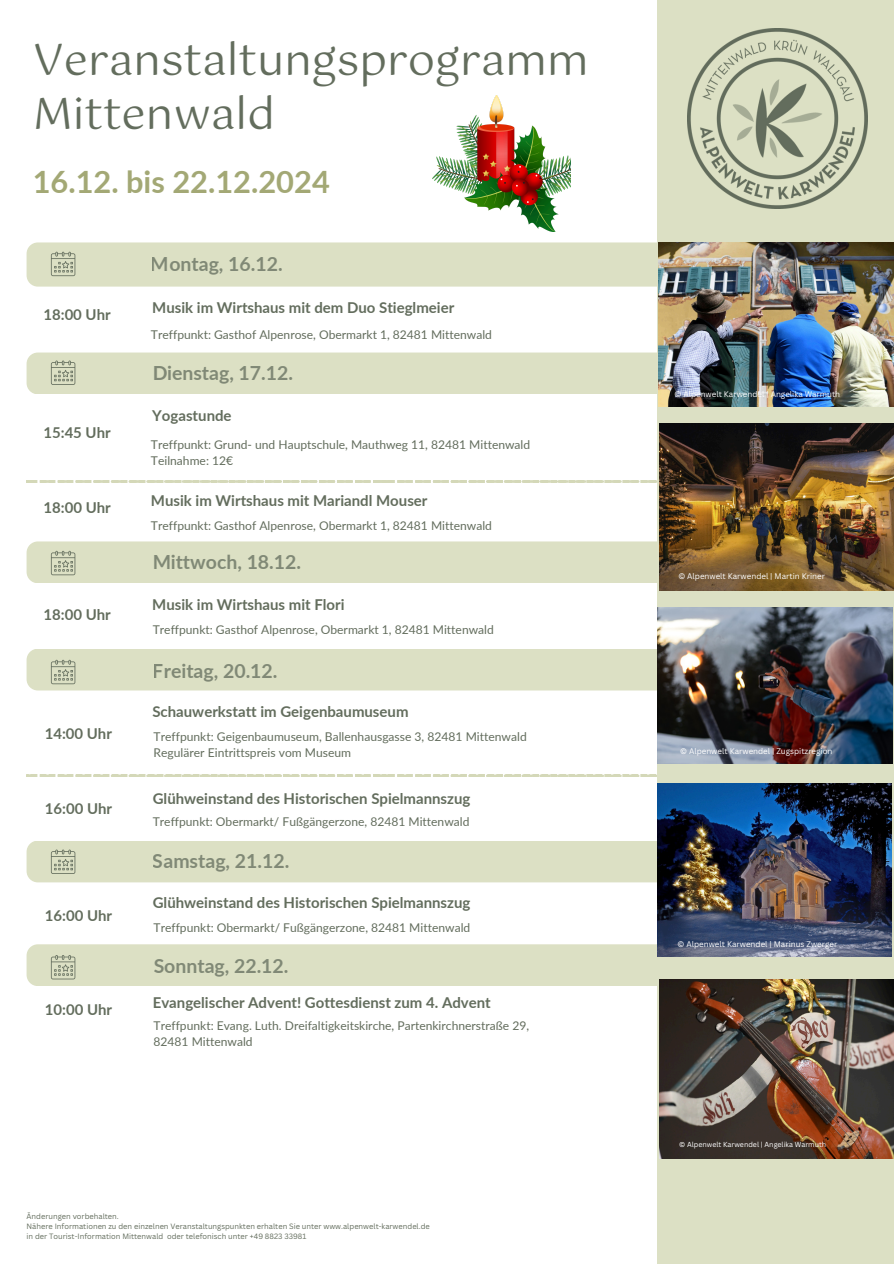
<style>
.page{position:relative;width:894px;height:1264px;background:#fff}
.page>*{position:absolute;margin:0;border:0;box-sizing:border-box;transform-origin:0 0}
.t1{font:43.5px "Gotu";color:#636d5d}
.t2{font:700 30.75px "Lato";color:#a3a875}
.t3{font:700 19.5px "Lato";color:#636d5d}
.t4{font:700 15px "Lato";color:#636d5d}
.t5{font:12.15px/16px "Lato";color:#636d5d}
.t6{font:12px/16px "Lato";color:#636d5d}
.t7{font:7.95px "Canva Sans";color:#fff}
.t8{font:7.5px/10.1px "Canva Sans";color:#636d5d}
.t9{font:7.05px "Canva Sans";color:#fff}
</style>
<div class="page">
<div style="left:27px;top:242px;width:866px;height:44px;background:#dce0c4;border-radius:11px"></div>
<div style="left:27px;top:352px;width:863px;height:42px;background:#dce0c4;border-radius:11px"></div>
<svg style="left:27px;top:480px;width:630px;height:2px"></svg>
<div style="left:27px;top:648px;width:863px;height:42px;background:#dce0c4;border-radius:11px"></div>
<div style="left:27px;top:840px;width:863px;height:42px;background:#dce0c4;border-radius:11px"></div>
<div style="left:27px;top:541px;width:863px;height:42px;background:#dce0c4;border-radius:11px"></div>
<div style="left:27px;top:944px;width:863px;height:42px;background:#dce0c4;border-radius:11px"></div>
<div style="left:657px;top:0;width:236px;height:1262px;background:#dce0c4"></div>
<img style="left:687px;top:28px;width:180px;height:180px">
<img style="left:659px;top:979px;width:234px;height:179px">
<svg style="left:51px;top:252px;width:24px;height:24px"></svg>
<img style="left:658px;top:242px;width:235px;height:165px">
<svg style="left:51px;top:360px;width:24px;height:25px"></svg>
<svg style="left:51px;top:659px;width:24px;height:25px"></svg>
<svg style="left:27px;top:774px;width:630px;height:2px"></svg>
<svg style="left:51px;top:849px;width:24px;height:25px"></svg>
<img style="left:659px;top:424px;width:234px;height:166px">
<img style="left:657px;top:607px;width:235px;height:157px">
<img style="left:657px;top:783px;width:234px;height:173px">
<svg style="left:51px;top:551px;width:24px;height:24px"></svg>
<svg style="left:51px;top:955px;width:24px;height:24px"></svg>
<img style="left:432px;top:95px;width:138px;height:136px">
<p class="t1" style="left:33px;top:34px;width:557px">Veranstaltungsprogramm</p>
<h6 class="t1" style="left:33px;top:89px;width:244px">Mittenwald</h6>
<p class="t2" style="left:33px;top:162px;width:298px">16.12. bis 22.12.2024</p>
<h3 class="t3" style="left:151px;top:252px;width:133px">Montag, 16.12.</h3>
<p class="t4" style="left:43px;top:305px;width:69px">18:00 Uhr</p>
<h6 class="t4" style="left:152px;top:298px;width:303px">Musik im Wirtshaus mit dem Duo Stieglmeier</h6>
<h4 class="t6" style="left:151px;top:327px;width:342px">Treffpunkt: Gasthof Alpenrose, Obermarkt 1, 82481 Mittenwald</h4>
<h3 class="t3" style="left:152px;top:361px;width:142px">Dienstag, 17.12.</h3>
<h3 class="t4" style="left:43px;top:423px;width:69px">15:45 Uhr</h3>
<p class="t4" style="left:43px;top:498px;width:69px">18:00 Uhr</p>
<p class="t4" style="left:43px;top:605px;width:69px">18:00 Uhr</p>
<h1 class="t4" style="left:45px;top:724px;width:69px">14:00 Uhr</h1>
<p class="t4" style="left:45px;top:799px;width:69px">16:00 Uhr</p>
<h5 class="t4" style="left:45px;top:906px;width:69px">16:00 Uhr</h5>
<h4 class="t4" style="left:45px;top:1000px;width:69px">10:00 Uhr</h4>
<p class="t4" style="left:152px;top:406px;width:81px">Yogastunde</p>
<h4 class="t6" style="left:151px;top:436px;width:380px">Treffpunkt: Grund- und Hauptschule, Mauthweg 11, 82481 Mittenwald<br>Teilnahme: 12€</h4>
<p class="t4" style="left:151px;top:491px;width:278px">Musik im Wirtshaus mit Mariandl Mouser</p>
<h4 class="t6" style="left:151px;top:517px;width:342px">Treffpunkt: Gasthof Alpenrose, Obermarkt 1, 82481 Mittenwald</h4>
<h3 class="t3" style="left:152px;top:550px;width:150px">Mittwoch, 18.12.</h3>
<h4 class="t4" style="left:152px;top:594px;width:194px">Musik im Wirtshaus mit Flori</h4>
<h5 class="t6" style="left:153px;top:621px;width:342px">Treffpunkt: Gasthof Alpenrose, Obermarkt 1, 82481 Mittenwald</h5>
<h3 class="t3" style="left:153px;top:658px;width:126px">Freitag, 20.12.</h3>
<h1 class="t4" style="left:152px;top:702px;width:257px">Schauwerkstatt im Geigenbaumuseum</h1>
<p class="t5" style="left:153px;top:728px;width:374px">Treffpunkt: Geigenbaumuseum, Ballenhausgasse 3, 82481 Mittenwald<br>Regulärer Eintrittspreis vom Museum</p>
<p class="t4" style="left:153px;top:789px;width:319px">Glühweinstand des Historischen Spielmannszug</p>
<h2 class="t6" style="left:153px;top:813px;width:318px">Treffpunkt: Obermarkt/ Fußgängerzone, 82481 Mittenwald</h2>
<h3 class="t3" style="left:153px;top:849px;width:138px">Samstag, 21.12.</h3>
<h4 class="t4" style="left:153px;top:893px;width:319px">Glühweinstand des Historischen Spielmannszug</h4>
<h4 class="t6" style="left:153px;top:919px;width:318px">Treffpunkt: Obermarkt/ Fußgängerzone, 82481 Mittenwald</h4>
<h3 class="t3" style="left:153px;top:953px;width:136px">Sonntag, 22.12.</h3>
<p class="t4" style="left:153px;top:993px;width:339px">Evangelischer Advent! Gottesdienst zum 4. Advent</p>
<h3 class="t6" style="left:153px;top:1017px;width:377px">Treffpunkt: Evang. Luth. Dreifaltigkeitskirche, Partenkirchnerstraße 29,<br>82481 Mittenwald</h3>
<h6 class="t8" style="left:27px;top:1211px;width:405px">Änderungen vorbehalten.<br>Nähere Informationen zu den einzelnen Veranstaltungspunkten erhalten Sie unter www.alpenwelt-karwendel.de in der Tourist-Information Mittenwald oder telefonisch unter +49 8823 33981</h6>
<p class="t7" style="left:674px;top:389px;width:167px">© Alpenwelt Karwendel | Angelika Warmuth</p>
<h5 class="t7" style="left:678px;top:571px;width:148px">© Alpenwelt Karwendel | Martin Kriner</h5>
<p class="t7" style="left:680px;top:745px;width:154px">© Alpenwelt Karwendel | Zugspitzregion</p>
<h3 class="t7" style="left:677px;top:938px;width:161px">© Alpenwelt Karwendel | Marinus Zwerger</h3>
<h6 class="t9" style="left:679px;top:1139px;width:149px">© Alpenwelt Karwendel | Angelika Warmuth</h6>
</div>
